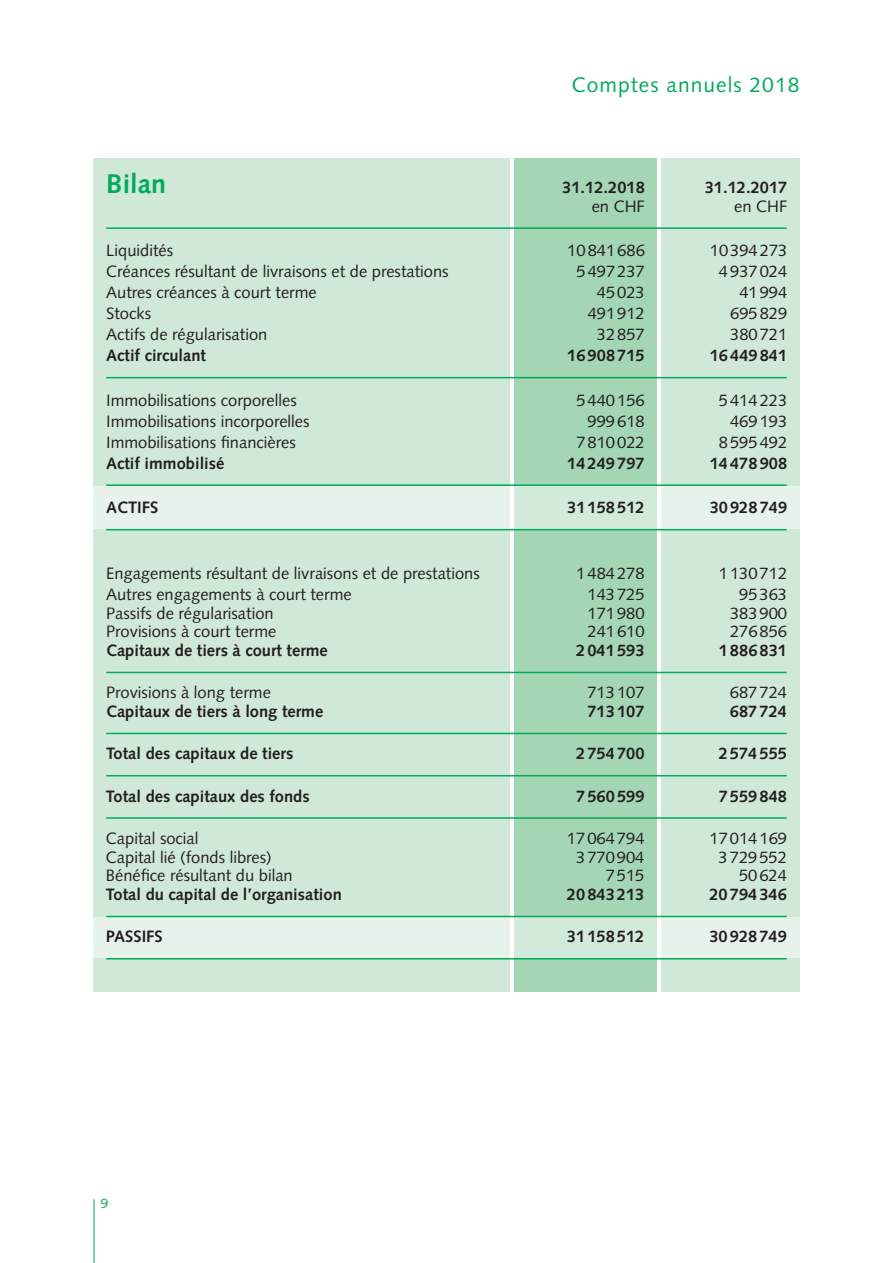
<style>
.page{position:relative;width:893px;height:1263px;background:#fff}
.page>*{position:absolute;margin:0;border:0;box-sizing:border-box;transform-origin:0 0}
.t1{font:700 27px "Syntax LT Std";color:#00ab5b}
.t2{font:21px "Syntax LT Std";letter-spacing:.05em;color:#00ab5b}
.t3{font:16.5px "Syntax LT Std";color:#231f20}
.t4{font:700 16.5px "Syntax LT Std";color:#231f20}
.t5{font:13.5px "Syntax LT Std";color:#00ab5b}
</style>
<div class="page">
<div style="left:661px;top:158px;width:138px;height:833px;background:#d0e8d7"></div>
<div style="left:94px;top:158px;width:416px;height:833px;background:#d0e8d7"></div>
<div style="left:514px;top:158px;width:143px;height:833px;background:#a4d6b5"></div>
<svg style="left:93px;top:917px;width:707px;height:41px;background:#e1f1e6"></svg>
<svg style="left:93px;top:486px;width:707px;height:43px;background:#e2f1e6"></svg>
<hr style="left:94px;top:1199px;width:1px;height:64px;background:#00ab5b">
<hr style="left:106px;top:227px;width:681px;height:2px;background:#00ab5b">
<hr style="left:106px;top:377px;width:681px;height:1px;background:#00ab5b">
<hr style="left:106px;top:484px;width:681px;height:2px;background:#00ab5b">
<hr style="left:106px;top:529px;width:681px;height:1px;background:#00ab5b">
<hr style="left:106px;top:672px;width:681px;height:1px;background:#00ab5b">
<hr style="left:106px;top:733px;width:681px;height:1px;background:#00ab5b">
<hr style="left:106px;top:775px;width:681px;height:1px;background:#00ab5b">
<hr style="left:106px;top:817px;width:681px;height:2px;background:#00ab5b">
<hr style="left:106px;top:916px;width:681px;height:1px;background:#00ab5b">
<hr style="left:106px;top:958px;width:681px;height:1px;background:#00ab5b">
<p class="t2" style="left:572px;top:73px;width:229px">Comptes annuels 2018</p>
<h1 class="t1" style="left:106px;top:168px;width:62px">Bilan</h1>
<p class="t4" style="left:562px;top:178px;width:84px">31.12.2018</p>
<p class="t4" style="left:705px;top:178px;width:84px">31.12.2017</p>
<p class="t3" style="left:592px;top:196px;width:55px">en CHF</p>
<p class="t3" style="left:734px;top:196px;width:55px">en CHF</p>
<p class="t3" style="left:106px;top:241px;width:68px">Liquidités</p>
<p class="t3" style="left:567px;top:241px;width:79px">10841686</p>
<p class="t3" style="left:710px;top:241px;width:79px">10394273</p>
<p class="t3" style="left:106px;top:262px;width:344px">Créances résultant de livraisons et de prestations</p>
<p class="t3" style="left:576px;top:262px;width:70px">5497237</p>
<p class="t3" style="left:719px;top:262px;width:70px">4937024</p>
<p class="t3" style="left:106px;top:283px;width:212px">Autres créances à court terme</p>
<p class="t3" style="left:597px;top:283px;width:49px">45023</p>
<p class="t3" style="left:739px;top:283px;width:49px">41994</p>
<p class="t3" style="left:106px;top:304px;width:46px">Stocks</p>
<p class="t3" style="left:588px;top:304px;width:59px">491912</p>
<p class="t3" style="left:730px;top:304px;width:59px">695829</p>
<p class="t3" style="left:106px;top:325px;width:163px">Actifs de régularisation</p>
<p class="t3" style="left:597px;top:325px;width:49px">32857</p>
<p class="t3" style="left:730px;top:325px;width:59px">380721</p>
<p class="t4" style="left:106px;top:346px;width:101px">Actif circulant</p>
<p class="t4" style="left:567px;top:346px;width:79px">16908715</p>
<p class="t4" style="left:710px;top:346px;width:79px">16449841</p>
<p class="t3" style="left:106px;top:390px;width:192px">Immobilisations corporelles</p>
<p class="t3" style="left:576px;top:390px;width:70px">5440156</p>
<p class="t3" style="left:719px;top:390px;width:70px">5414223</p>
<p class="t3" style="left:106px;top:411px;width:205px">Immobilisations incorporelles</p>
<p class="t3" style="left:588px;top:411px;width:59px">999618</p>
<p class="t3" style="left:730px;top:411px;width:59px">469193</p>
<p class="t3" style="left:106px;top:432px;width:191px">Immobilisations financières</p>
<p class="t3" style="left:576px;top:432px;width:70px">7810022</p>
<p class="t3" style="left:719px;top:432px;width:70px">8595492</p>
<p class="t4" style="left:106px;top:454px;width:120px">Actif immobilisé</p>
<p class="t4" style="left:567px;top:454px;width:79px">14249797</p>
<p class="t4" style="left:710px;top:454px;width:79px">14478908</p>
<p class="t4" style="left:106px;top:498px;width:54px">ACTIFS</p>
<p class="t4" style="left:567px;top:498px;width:79px">31158512</p>
<p class="t4" style="left:710px;top:498px;width:79px">30928749</p>
<p class="t3" style="left:106px;top:563px;width:375px">Engagements résultant de livraisons et de prestations</p>
<p class="t3" style="left:576px;top:563px;width:70px">1484278</p>
<p class="t3" style="left:719px;top:563px;width:70px">1130712</p>
<p class="t3" style="left:106px;top:584px;width:247px">Autres engagements à court terme</p>
<p class="t3" style="left:587px;top:584px;width:59px">143725</p>
<p class="t3" style="left:739px;top:584px;width:49px">95363</p>
<p class="t3" style="left:106px;top:603px;width:169px">Passifs de régularisation</p>
<p class="t3" style="left:587px;top:603px;width:59px">171980</p>
<p class="t3" style="left:730px;top:603px;width:59px">383900</p>
<p class="t3" style="left:106px;top:622px;width:172px">Provisions à court terme</p>
<p class="t3" style="left:587px;top:622px;width:59px">241610</p>
<p class="t3" style="left:730px;top:622px;width:59px">276856</p>
<p class="t4" style="left:106px;top:641px;width:223px">Capitaux de tiers à court terme</p>
<p class="t4" style="left:576px;top:641px;width:70px">2041593</p>
<p class="t4" style="left:719px;top:641px;width:70px">1886831</p>
<p class="t3" style="left:106px;top:683px;width:166px">Provisions à long terme</p>
<p class="t3" style="left:587px;top:683px;width:59px">713107</p>
<p class="t3" style="left:730px;top:683px;width:59px">687724</p>
<p class="t4" style="left:106px;top:702px;width:219px">Capitaux de tiers à long terme</p>
<p class="t4" style="left:587px;top:702px;width:59px">713107</p>
<p class="t4" style="left:730px;top:702px;width:59px">687724</p>
<p class="t4" style="left:106px;top:744px;width:189px">Total des capitaux de tiers</p>
<p class="t4" style="left:576px;top:744px;width:70px">2754700</p>
<p class="t4" style="left:719px;top:744px;width:70px">2574555</p>
<p class="t4" style="left:106px;top:786px;width:205px">Total des capitaux des fonds</p>
<p class="t4" style="left:576px;top:786px;width:70px">7560599</p>
<p class="t4" style="left:719px;top:786px;width:70px">7559848</p>
<p class="t3" style="left:106px;top:828px;width:94px">Capital social</p>
<p class="t3" style="left:567px;top:828px;width:79px">17064794</p>
<p class="t3" style="left:709px;top:828px;width:79px">17014169</p>
<p class="t3" style="left:106px;top:847px;width:167px">Capital lié (fonds libres)</p>
<p class="t3" style="left:576px;top:847px;width:70px">3770904</p>
<p class="t3" style="left:719px;top:847px;width:70px">3729552</p>
<p class="t3" style="left:106px;top:866px;width:188px">Bénéfice résultant du bilan</p>
<p class="t3" style="left:606px;top:866px;width:40px">7515</p>
<p class="t3" style="left:739px;top:866px;width:49px">50624</p>
<p class="t4" style="left:106px;top:885px;width:237px">Total du capital de l’organisation</p>
<p class="t4" style="left:567px;top:885px;width:79px">20843213</p>
<p class="t4" style="left:709px;top:885px;width:79px">20794346</p>
<p class="t4" style="left:106px;top:927px;width:58px">PASSIFS</p>
<p class="t4" style="left:567px;top:927px;width:79px">31158512</p>
<p class="t4" style="left:709px;top:927px;width:79px">30928749</p>
<p class="t5" style="left:101px;top:1196px;width:9px">9</p>
</div>
